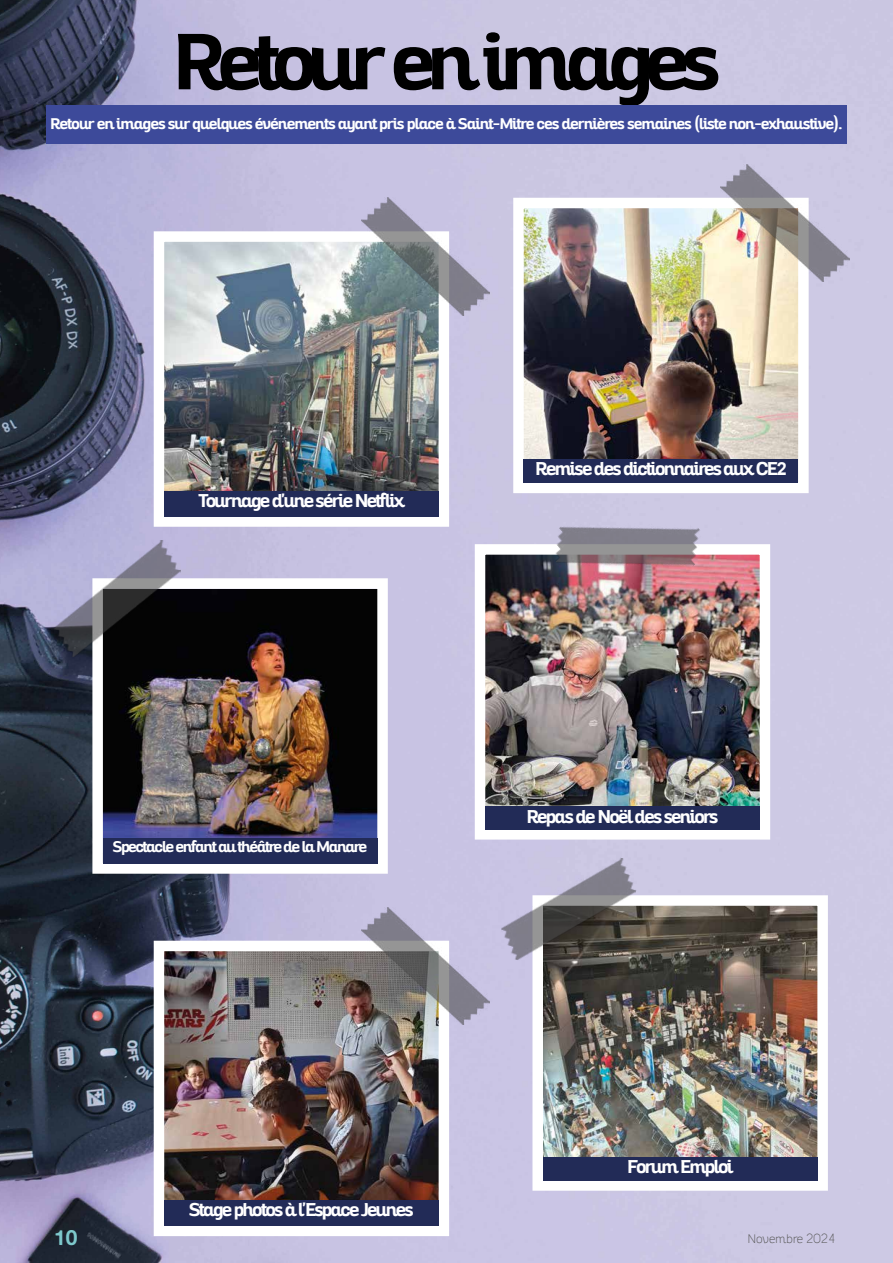
<style>
.page{position:relative;width:893px;height:1263px;background:#fff}
.page>*{position:absolute;margin:0;border:0;box-sizing:border-box;transform-origin:0 0}
.t1{font:700 77.25px "Altair";letter-spacing:-.09em;color:#000}
.t2{font:21px "Alte Haas Grotesk Bold";color:#7ec9cc}
.t3{font:700 18px "Altair";letter-spacing:-.08em;color:#fff}
.t4{font:700 15px "Altair";letter-spacing:-.05em;color:#fff}
.t5{font:700 15px "Altair";letter-spacing:-.08em;color:#fff}
.t6{font:100 12px "Altair";color:#575756}
.s1{font-family:"Arial"}
.s2{font-family:"Caviar Dreams";font-weight:400}
</style>
<div class="page">
<img style="left:0;top:0;width:893px;height:1263px">
<div style="left:46px;top:105px;width:801px;height:39px;background:#3d4a9a"></div>
<img style="left:524px;top:209px;width:274px;height:250px">
<div style="left:513px;top:198px;width:296px;height:295px;border:10px solid #fff"></div>
<img style="left:721px;top:164px;width:128px;height:118px">
<img style="left:543px;top:906px;width:274px;height:251px">
<div style="left:532px;top:895px;width:296px;height:296px;border:10px solid #fff"></div>
<img style="left:494px;top:839px;width:150px;height:148px">
<img style="left:165px;top:242px;width:273px;height:248px">
<div style="left:154px;top:231px;width:295px;height:296px;border:10px solid #fff"></div>
<img style="left:361px;top:198px;width:129px;height:117px">
<img style="left:165px;top:952px;width:273px;height:247px">
<img style="left:361px;top:907px;width:129px;height:118px">
<div style="left:164px;top:490px;width:275px;height:26px;background:#222b57"></div>
<img style="left:103px;top:589px;width:274px;height:249px">
<div style="left:92px;top:578px;width:296px;height:296px;border:10px solid #fff"></div>
<img style="left:50px;top:527px;width:135px;height:143px">
<div style="left:103px;top:838px;width:274px;height:26px;background:#222b57"></div>
<div style="left:164px;top:1199px;width:275px;height:26px;background:#222b57"></div>
<div style="left:524px;top:459px;width:274px;height:23px;background:#222b57"></div>
<img style="left:486px;top:555px;width:273px;height:252px">
<img style="left:541px;top:482px;width:174px;height:150px">
<div style="left:485px;top:807px;width:275px;height:23px;background:#222b57"></div>
<div style="left:543px;top:1157px;width:274px;height:23px;background:#222b57"></div>
<h1 class="t1" style="left:172px;top:12px;width:550px">Retour en images</h1>
<p class="t4" style="left:50px;top:114px;width:794px">Retour en images sur quelques événements ayant pris place à Saint-Mitre ces dernières semaines (liste non-exhaustive).</p>
<p class="t3" style="left:198px;top:489px;width:208px">Tournage d'une série Netflix</p>
<p class="t5" style="left:113px;top:837px;width:256px">Spectacle enfant au théâtre de la Manare</p>
<p class="t3" style="left:535px;top:457px;width:253px">Remise des dictionnaires aux CE<span class="s1">2</span></p>
<p class="t3" style="left:527px;top:805px;width:193px">Repas de Noël des seniors</p>
<p class="t3" style="left:189px;top:1198px;width:226px">Stage photos à l'Espace Jeunes</p>
<p class="t3" style="left:627px;top:1155px;width:107px">Forum Emploi</p>
<p class="t2" style="left:54px;top:1224px;width:25px">10</p>
<p class="t6" style="left:747px;top:1231px;width:90px">Novembre <span class="s2">2024</span></p>
</div>
